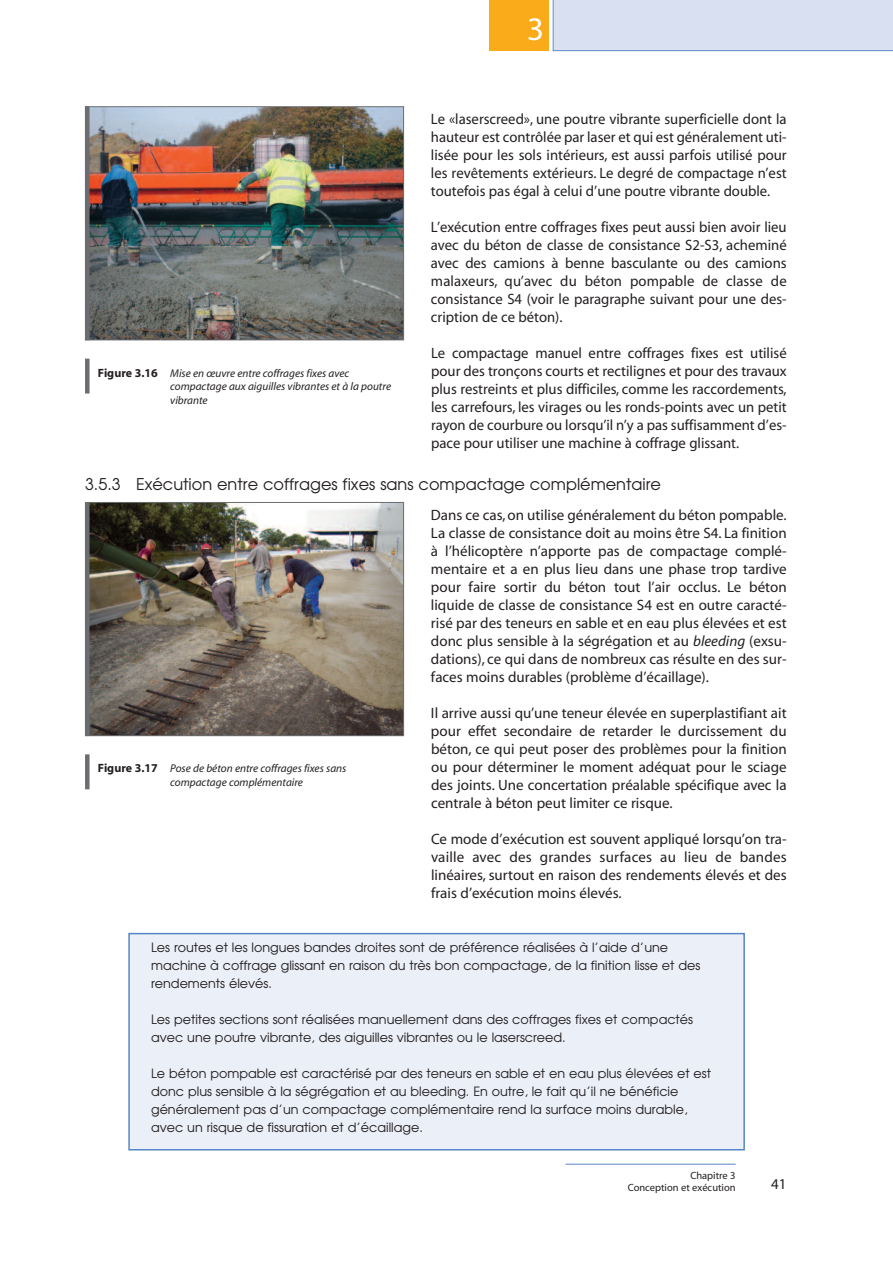
<style>
.page{position:relative;width:893px;height:1263px;background:#fff}
.page>*{position:absolute;margin:0;border:0;box-sizing:border-box;transform-origin:0 0}
.t1{font:33px "Myriad";color:#fff}
.t2{font:16.2px "Avant Garde";color:#231f20}
.t3{font:15px/18px "Myriad";color:#231f20;text-align:justify}
.t4{font:12.75px/18px "Avant Garde";color:#231f20}
.t5{font:italic 11.25px/13.5px "Myriad";color:#231f20}
.t6{font:10.5px/12px "Myriad";color:#231f20;text-align:right}
.s1{font-style:italic}
.s2{font-weight:700;font-style:normal;font-size:12px}
</style>
<div class="page">
<div style="left:130px;top:934px;width:613px;height:215px;background:#ebeff8"></div>
<div style="left:128px;top:933px;width:617px;height:217px;border:2px solid #5786c5"></div>
<hr style="left:566px;top:1164px;width:170px;height:1px;background:#5786c5">
<div style="left:553px;top:0;width:340px;height:51px;background:#d8e0f1"></div>
<div style="left:489px;top:0;width:60px;height:51px;background:#f9ab1a"></div>
<img style="left:90px;top:108px;width:312px;height:230px">
<div style="left:85px;top:106px;width:319px;height:234px;border:1px solid #6c6d70"></div>
<div style="left:85px;top:106px;width:5px;height:234px;background:#6c6d70"></div>
<div style="left:85px;top:359px;width:5px;height:34px;background:#6c6d70"></div>
<img style="left:90px;top:504px;width:312px;height:230px">
<div style="left:85px;top:502px;width:319px;height:234px;border:1px solid #6c6d70"></div>
<div style="left:85px;top:502px;width:5px;height:234px;background:#6c6d70"></div>
<div style="left:85px;top:754px;width:5px;height:35px;background:#6c6d70"></div>
<h1 class="t1" style="left:527px;top:17px;width:18px">3</h1>
<p class="t3" style="left:431px;top:112px;width:357px">Le «laserscreed», une poutre vibrante superficielle dont la hauteur est contrôlée par laser et qui est généralement uti&shy;lisée pour les sols intérieurs, est aussi parfois utilisé pour les revêtements extérieurs. Le degré de compactage n’est toutefois pas égal à celui d’une poutre vibrante double.</p>
<p class="t3" style="left:431px;top:220px;width:357px">L’exécution entre coffrages fixes peut aussi bien avoir lieu avec du béton de classe de consistance S2-S3, acheminé avec des camions à benne basculante ou des camions malaxeurs, qu’avec du béton pompable de classe de consistance S4 (voir le paragraphe suivant pour une des&shy;cription de ce béton).</p>
<p class="t3" style="left:431px;top:346px;width:357px">Le compactage manuel entre coffrages fixes est utilisé pour des tronçons courts et rectilignes et pour des travaux plus restreints et plus difficiles, comme les raccordements, les carrefours, les virages ou les ronds-points avec un petit rayon de courbure ou lorsqu’il n’y a pas suffisamment d’es&shy;pace pour utiliser une machine à coffrage glissant.</p>
<p class="t2" style="left:85px;top:475px;width:578px">3.5.3 Exécution entre coffrages fixes sans compactage complémentaire</p>
<p class="t3" style="left:431px;top:508px;width:357px">Dans ce cas, on utilise généralement du béton pompable.<br>La classe de consistance doit au moins être S4. La finition à l’hélicoptère n’apporte pas de compactage complé&shy;mentaire et a en plus lieu dans une phase trop tardive pour faire sortir du béton tout l’air occlus. Le béton liquide de classe de consistance S4 est en outre caracté&shy;risé par des teneurs en sable et en eau plus élevées et est donc plus sensible à la ségrégation et au <span class="s1">bleeding</span> (exsu&shy;dations), ce qui dans de nombreux cas résulte en des sur&shy;faces moins durables (problème d’écaillage).</p>
<p class="t3" style="left:431px;top:706px;width:357px">Il arrive aussi qu’une teneur élevée en superplastifiant ait pour effet secondaire de retarder le durcissement du béton, ce qui peut poser des problèmes pour la finition ou pour déterminer le moment adéquat pour le sciage des joints. Une concertation préalable spécifique avec la centrale à béton peut limiter ce risque.</p>
<p class="t3" style="left:431px;top:832px;width:357px">Ce mode d’exécution est souvent appliqué lorsqu’on tra&shy;vaille avec des grandes surfaces au lieu de bandes linéaires, surtout en raison des rendements élevés et des frais d’exécution moins élevés.</p>
<p class="t5" style="left:170px;top:367px;width:222px;text-indent:-72px"><span class="s2">Figure 3.16</span> Mise en œuvre entre coffrages fixes avec compactage aux aiguilles vibrantes et à la poutre vibrante</p>
<p class="t5" style="left:170px;top:763px;width:178px;text-indent:-72px"><span class="s2">Figure 3.17</span> Pose de béton entre coffrages fixes sans compactage complémentaire</p>
<p class="t4" style="left:151px;top:939px;width:551px">Les routes et les longues bandes droites sont de préférence réalisées à l’aide d’une machine à coffrage glissant en raison du très bon compactage, de la finition lisse et des rendements élevés.</p>
<p class="t4" style="left:151px;top:1011px;width:544px">Les petites sections sont réalisées manuellement dans des coffrages fixes et compactés avec une poutre vibrante, des aiguilles vibrantes ou le laserscreed.</p>
<p class="t4" style="left:151px;top:1065px;width:562px">Le béton pompable est caractérisé par des teneurs en sable et en eau plus élevées et est donc plus sensible à la ségrégation et au bleeding. En outre, le fait qu’il ne bénéficie généralement pas d’un compactage complémentaire rend la surface moins durable, avec un risque de fissuration et d’écaillage.</p>
<p class="t6" style="left:628px;top:1170px;width:109px">Chapitre 3<br>Conception et exécution</p>
<p class="t3" style="left:771px;top:1176px;width:17px">41</p>
</div>
